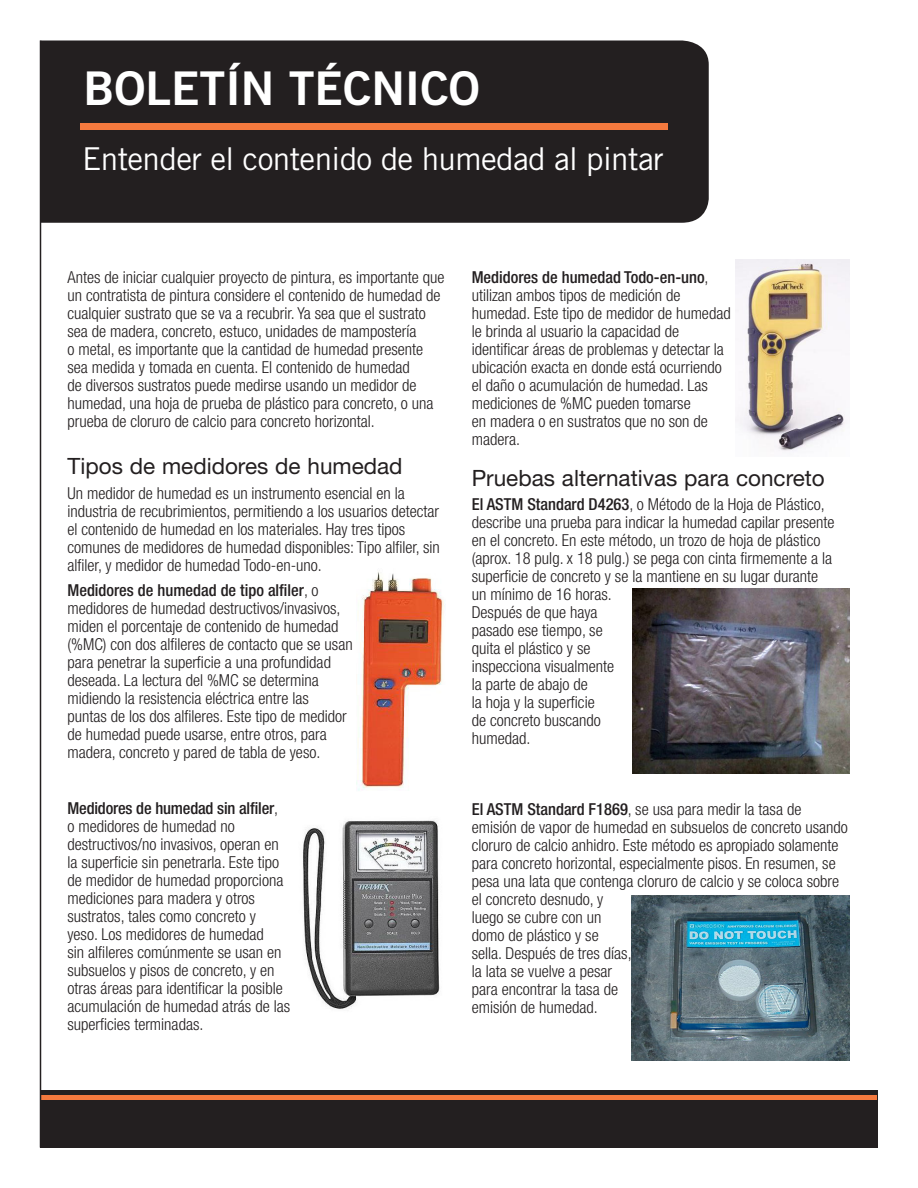
<style>
.page{position:relative;width:918px;height:1188px;background:#fff}
.page>*{position:absolute;margin:0;border:0;box-sizing:border-box;transform-origin:0 0}
.t1{font:46.5px "Trade Gothic Bold Two";color:#fff}
.t2{font:31.5px "Trade Gothic";letter-spacing:-.02em;color:#fff}
.greentextbold{font:22.5px "Helvetica Neue";color:#231f20}
.t3{font:300 condensed 16.5px/18px "Helvetica Neue";color:#231f20}
.s1{font-weight:500}
</style>
<div class="page">
<div style="left:40px;top:1090px;width:838px;height:58px;background:#231f20"></div>
<div style="left:40px;top:1095px;width:838px;height:5px;background:#f4793e"></div>
<hr style="left:40px;top:40px;width:1px;height:1108px;background:#231f20">
<div style="left:41px;top:40px;width:668px;height:183px;background:#231f20"></div>
<div style="left:80px;top:124px;width:588px;height:6px;background:#f4793e"></div>
<img style="left:356px;top:571px;width:88px;height:220px">
<img style="left:303px;top:820px;width:137px;height:189px">
<img style="left:736px;top:260px;width:114px;height:191px">
<img style="left:633px;top:589px;width:217px;height:185px">
<img style="left:631px;top:896px;width:219px;height:164px">
<p class="t1" style="left:83px;top:59px;width:398px">BOLETÍN TÉCNICO</p>
<p class="t2" style="left:82px;top:140px;width:583px">Entender el contenido de humedad al pintar</p>
<p class="t3" style="left:68px;top:268px;width:379px">Antes de iniciar cualquier proyecto de pintura, es importante que un contratista de pintura considere el contenido de humedad de cualquier sustrato que se va a recubrir. Ya sea que el sustrato sea de madera, concreto, estuco, unidades de mampostería<br>o metal, es importante que la cantidad de humedad presente sea medida y tomada en cuenta. El contenido de humedad<br>de diversos sustratos puede medirse usando un medidor de humedad, una hoja de prueba de plástico para concreto, o una prueba de cloruro de calcio para concreto horizontal.</p>
<p class="greentextbold" style="left:68px;top:453px;width:337px">Tipos de medidores de humedad</p>
<p class="t3" style="left:68px;top:484px;width:374px">Un medidor de humedad es un instrumento esencial en la industria de recubrimientos, permitiendo a los usuarios detectar el contenido de humedad en los materiales. Hay tres tipos comunes de medidores de humedad disponibles: Tipo alfiler, sin alfiler, y medidor de humedad Todo-en-uno.</p>
<p class="t3" style="left:68px;top:581px;width:287px"><span class="s1">Medidores de humedad de tipo alfiler</span>, o medidores de humedad destructivos/invasivos, miden el porcentaje de contenido de humedad (%MC) con dos alfileres de contacto que se usan para penetrar la superficie a una profundidad deseada. La lectura del %MC se determina midiendo la resistencia eléctrica entre las<br>puntas de los dos alfileres. Este tipo de medidor de humedad puede usarse, entre otros, para madera, concreto y pared de tabla de yeso.</p>
<p class="t3" style="left:68px;top:799px;width:224px"><span class="s1">Medidores de humedad sin alfiler</span>,<br>o medidores de humedad no destructivos/no invasivos, operan en la superficie sin penetrarla. Este tipo de medidor de humedad proporciona mediciones para madera y otros sustratos, tales como concreto y yeso. Los medidores de humedad<br>sin alfileres comúnmente se usan en subsuelos y pisos de concreto, y en otras áreas para identificar la posible acumulación de humedad atrás de las superficies terminadas.</p>
<p class="t3" style="left:472px;top:268px;width:260px"><span class="s1">Medidores de humedad Todo-en-uno</span>, utilizan ambos tipos de medición de humedad. Este tipo de medidor de humedad le brinda al usuario la capacidad de identificar áreas de problemas y detectar la ubicación exacta en donde está ocurriendo el daño o acumulación de humedad. Las mediciones de %MC pueden tomarse<br>en madera o en sustratos que no son de madera.</p>
<p class="greentextbold" style="left:472px;top:464px;width:355px">Pruebas alternativas para concreto</p>
<p class="t3" style="left:472px;top:495px;width:364px"><span class="s1">El ASTM Standard D4263</span>, o Método de la Hoja de Plástico, describe una prueba para indicar la humedad capilar presente en el concreto. En este método, un trozo de hoja de plástico (aprox. 18 pulg. x 18 pulg.) se pega con cinta firmemente a la superficie de concreto y se la mantiene en su lugar durante un mínimo de 16 horas.<br>Después de que haya<br>pasado ese tiempo, se<br>quita el plástico y se<br>inspecciona visualmente<br>la parte de abajo de<br>la hoja y la superficie<br>de concreto buscando<br>humedad.</p>
<p class="t3" style="left:472px;top:800px;width:378px"><span class="s1">El ASTM Standard F1869</span>, se usa para medir la tasa de emisión de vapor de humedad en subsuelos de concreto usando cloruro de calcio anhidro. Este método es apropiado solamente para concreto horizontal, especialmente pisos. En resumen, se pesa una lata que contenga cloruro de calcio y se coloca sobre el concreto desnudo, y<br>luego se cubre con un<br>domo de plástico y se<br>sella. Después de tres días,<br>la lata se vuelve a pesar<br>para encontrar la tasa de<br>emisión de humedad.</p>
</div>
